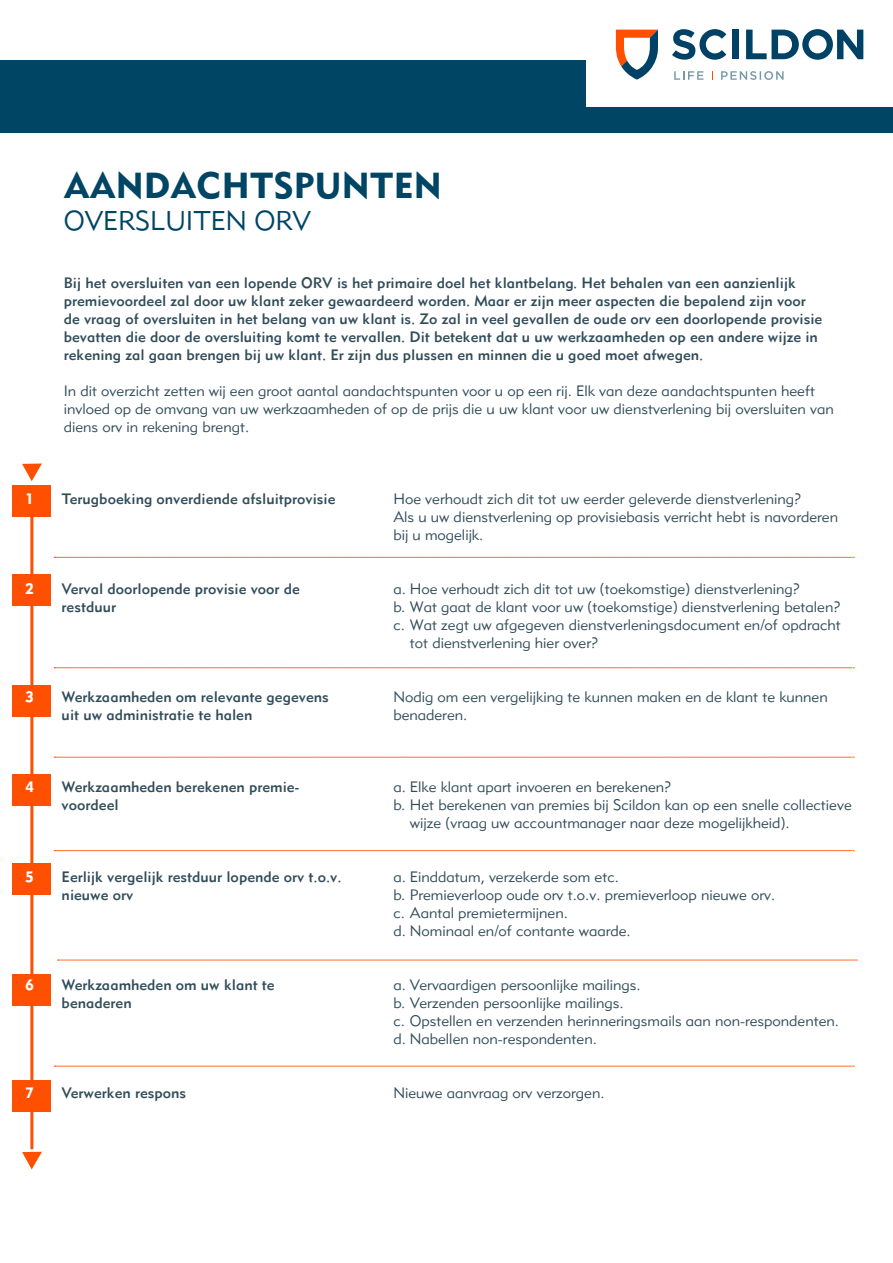
<style>
.page{position:relative;width:893px;height:1263px;background:#fff}
.page>*{position:absolute;margin:0;border:0;box-sizing:border-box;transform-origin:0 0}
.t1{font:36px "Metroblack 2 Com";color:#004564}
.t2{font:27px "Metrolite 2 Com";color:#004564}
.t3{font:15px/18px "Metrolite 2 Com";color:#314d5a}
.t4{font:15px/18px "Metromedium 2 Com";color:#314d5a}
.t5{font:15px "Metroblack 2 Com";color:#fff}
</style>
<div class="page">
<div style="left:0;top:61px;width:893px;height:72px;background:#004564"></div>
<div style="left:586px;top:0;width:307px;height:106px;background:#fff"></div>
<svg style="left:615px;top:30px;width:43px;height:50px"></svg>
<div style="left:732px;top:30px;width:7px;height:29px;background:#004266"></div>
<svg style="left:746px;top:29px;width:117px;height:31px"></svg>
<svg style="left:672px;top:29px;width:54px;height:31px"></svg>
<svg style="left:674px;top:71px;width:29px;height:9px"></svg>
<svg style="left:721px;top:71px;width:63px;height:9px"></svg>
<hr style="left:30px;top:510px;width:3px;height:639px;background:#ff4f00">
<div style="left:13px;top:863px;width:38px;height:32px;background:#ff4f00"></div>
<div style="left:13px;top:774px;width:38px;height:32px;background:#ff4f00"></div>
<div style="left:13px;top:685px;width:38px;height:31px;background:#ff4f00"></div>
<div style="left:13px;top:574px;width:38px;height:32px;background:#ff4f00"></div>
<div style="left:13px;top:485px;width:38px;height:32px;background:#ff4f00"></div>
<div style="left:13px;top:1080px;width:38px;height:32px;background:#ff4f00"></div>
<div style="left:13px;top:974px;width:38px;height:32px;background:#ff4f00"></div>
<svg style="left:54px;top:557px;width:800px;height:1px"></svg>
<svg style="left:54px;top:667px;width:800px;height:1px"></svg>
<svg style="left:54px;top:850px;width:800px;height:1px"></svg>
<svg style="left:22px;top:463px;width:20px;height:18px"></svg>
<svg style="left:54px;top:757px;width:800px;height:1px"></svg>
<svg style="left:58px;top:960px;width:800px;height:1px"></svg>
<svg style="left:54px;top:1066px;width:800px;height:1px"></svg>
<svg style="left:22px;top:1152px;width:20px;height:17px"></svg>
<h1 class="t1" style="left:64px;top:164px;width:380px">AANDACHTSPUNTEN</h1>
<h2 class="t2" style="left:64px;top:210px;width:249px">OVERSLUITEN ORV</h2>
<p class="t4" style="left:64px;top:274px;width:760px">Bj het oversluiten van een lopende ORV is het primaire doel het klantbelang. Het behalen van een aanzienljk premievoordeel zal door uw klant zeker gewaardeerd worden. Maar er zjn meer aspecten die bepalend zjn voor de vraag of oversluiten in het belang van uw klant is. Zo zal in veel gevallen de oude orv een doorlopende provisie bevatten die door de oversluiting komt te vervallen. Dit betekent dat u uw werkzaamheden op een andere wjze in rekening zal gaan brengen bj uw klant. Er zjn dus plussen en minnen die u goed moet afwegen.</p>
<p class="t3" style="left:64px;top:382px;width:771px">In dit overzicht zetten wj een groot aantal aandachtspunten voor u op een rj. Elk van deze aandachtspunten heeft invloed op de omvang van uw werkzaamheden of op de prjs die u uw klant voor uw dienstverlening bj oversluiten van diens orv in rekening brengt.</p>
<p class="t5" style="left:26px;top:490px;width:10px">1</p>
<p class="t4" style="left:62px;top:491px;width:275px">Terugboeking onverdiende afsluitprovisie</p>
<p class="t5" style="left:26px;top:580px;width:10px">2</p>
<p class="t4" style="left:62px;top:581px;width:240px">Verval doorlopende provisie voor de restduur</p>
<p class="t5" style="left:26px;top:688px;width:10px">3</p>
<p class="t4" style="left:62px;top:688px;width:269px">Werkzaamheden om relevante gegevens uit uw administratie te halen</p>
<p class="t3" style="left:393px;top:490px;width:446px">Hoe verhoudt zich dit tot uw eerder geleverde dienstverlening?<br>Als u uw dienstverlening op provisiebasis verricht hebt is navorderen bj u mogeljk.</p>
<p class="t3" style="left:393px;top:580px;width:408px">a. Hoe verhoudt zich dit tot uw (toekomstige) dienstverlening?</p>
<p class="t3" style="left:393px;top:598px;width:448px">b. Wat gaat de klant voor uw (toekomstige) dienstverlening betalen?</p>
<p class="t3" style="left:393px;top:616px;width:449px">c. Wat zegt uw afgegeven dienstverleningsdocument en/of opdracht</p>
<p class="t3" style="left:410px;top:634px;width:189px">tot dienstverlening hier over?</p>
<p class="t3" style="left:393px;top:688px;width:436px">Nodig om een vergeljking te kunnen maken en de klant te kunnen benaderen.</p>
<p class="t5" style="left:26px;top:778px;width:10px">4</p>
<p class="t5" style="left:26px;top:868px;width:10px">5</p>
<p class="t4" style="left:62px;top:778px;width:239px">Werkzaamheden berekenen premie&shy;voordeel</p>
<p class="t4" style="left:62px;top:868px;width:281px">Eerljk vergeljk restduur lopende orv t.o.v. nieuwe orv</p>
<p class="t3" style="left:393px;top:778px;width:279px">a. Elke klant apart invoeren en berekenen?</p>
<p class="t3" style="left:393px;top:796px;width:460px">b. Het berekenen van premies bj Scildon kan op een snelle collectieve</p>
<p class="t3" style="left:410px;top:814px;width:381px">wjze (vraag uw accountmanager naar deze mogeljkheid).</p>
<p class="t3" style="left:393px;top:868px;width:383px">a. Einddatum, verzekerde som etc.<br>b. Premieverloop oude orv t.o.v. premieverloop nieuwe orv. c. Aantal premietermjnen.<br>d. Nominaal en/of contante waarde.</p>
<p class="t5" style="left:26px;top:976px;width:10px">6</p>
<p class="t4" style="left:62px;top:976px;width:214px">Werkzaamheden om uw klant te benaderen</p>
<p class="t5" style="left:26px;top:1084px;width:10px">7</p>
<p class="t4" style="left:62px;top:1085px;width:126px">Verwerken respons</p>
<p class="t3" style="left:393px;top:976px;width:447px">a. Vervaardigen persoonljke mailings.<br>b. Verzenden persoonljke mailings.<br>c. Opstellen en verzenden herinneringsmails aan non-respondenten. d. Nabellen non-respondenten.</p>
<p class="t3" style="left:393px;top:1085px;width:213px">Nieuwe aanvraag orv verzorgen.</p>
</div>
